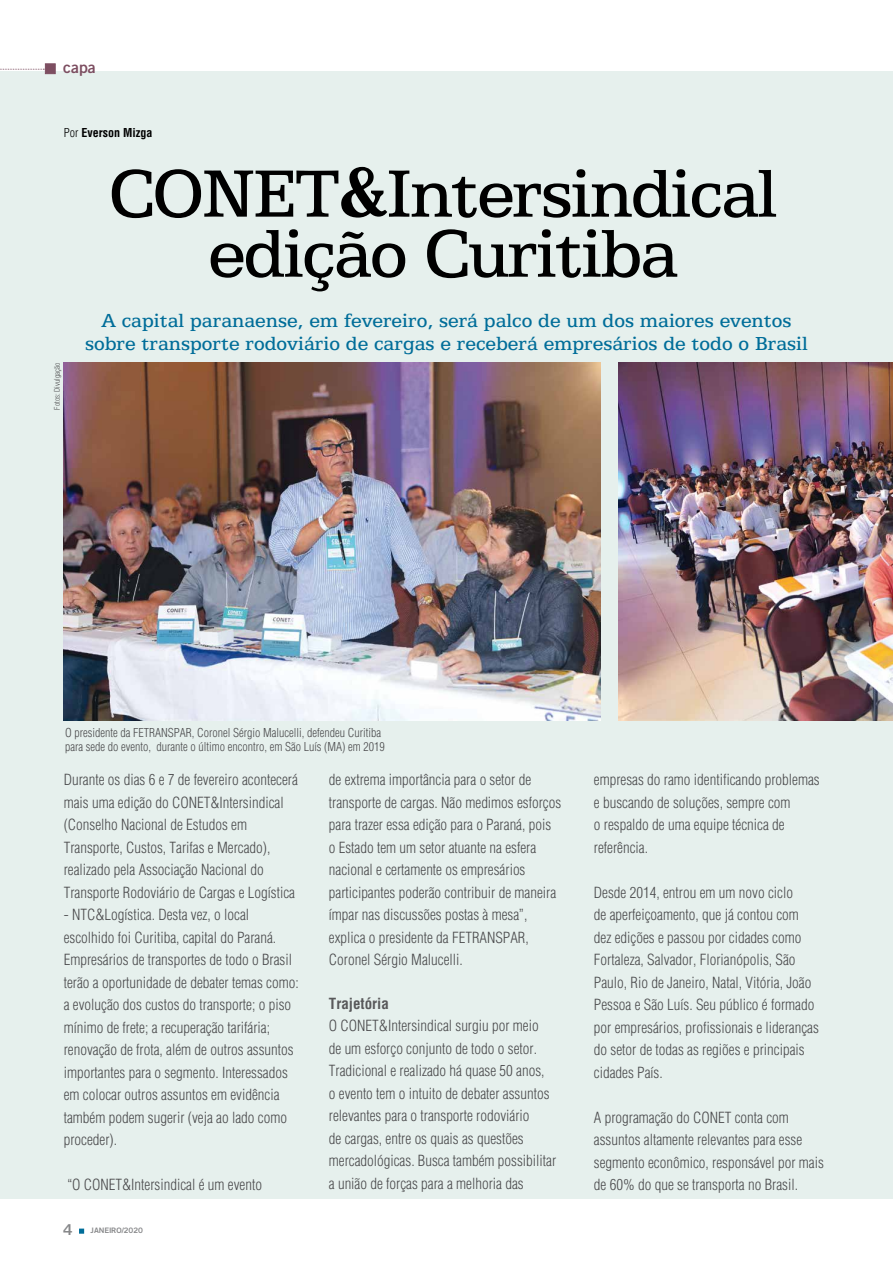
<style>
.page{position:relative;width:893px;height:1263px;background:#fff}
.page>*{position:absolute;margin:0;border:0;box-sizing:border-box;transform-origin:0 0}
.t1{font:69px/60px "ATF Antique";letter-spacing:-.03em;color:#000;text-align:center}
.t2{font:19.5px/22.5px "ATF Antique";color:#006d99;text-align:center}
.t3{font:300 condensed 15px/22.5px "Helvetica";color:#4b4b4d}
.t4{font:700 condensed 15px "Helvetica";color:#58585a}
.t5{font:700 15px "Goethe Gothic";color:#7d4e61}
.t6{font:700 15px "Goethe Gothic";color:#87888a}
.t7{font:300 condensed 12px/13.5px "Helvetica";color:#4b4b4d}
.t8{font:700 condensed 12px "Helvetica";color:#000}
.t9{font:300 condensed 7.5px "Helvetica";color:#4b4b4d}
.t10{font:700 7.5px "Goethe Gothic";color:#87888a}
.s1{font-weight:300}
.s2{font-family:"Amenian Maral SSK Bold"}
</style>
<div class="page">
<svg style="left:79px;top:1228px;width:5px;height:6px"></svg>
<div style="left:0;top:71px;width:893px;height:1128px;background:#e6f0ed"></div>
<div style="left:45px;top:64px;width:10px;height:10px;background:#7d4e61"></div>
<svg style="left:0;top:69px;width:44px;height:1px"></svg>
<img style="left:64px;top:363px;width:536px;height:357px">
<img style="left:619px;top:363px;width:274px;height:357px">
<p class="t5" style="left:63px;top:58px;width:34px">capa</p>
<p class="t8" style="left:64px;top:126px;width:90px"><span class="s1">Por</span> Everson Mizga</p>
<h1 class="t1" style="left:109px;top:165px;width:670px">CONET<span class="s2">&amp;</span>Intersindical edição Curitiba</h1>
<p class="t9" style="left:53px;top:410px;width:49px;rotate:-90deg">Fotos: Divulgação</p>
<h2 class="t2" style="left:85px;top:310px;width:724px">A capital paranaense, em fevereiro, será palco de um dos maiores eventos sobre transporte rodoviário de cargas e receberá empresários de todo o Brasil</h2>
<p class="t7" style="left:65px;top:726px;width:321px">O presidente da FETRANSPAR, Coronel Sérgio Malucelli, defendeu Curitiba para sede do evento, durante o último encontro, em São Luís (MA) em 2019</p>
<p class="t3" style="left:64px;top:768px;width:236px">Durante os dias 6 e 7 de fevereiro acontecerá mais uma edição do CONET&amp;Intersindical (Conselho Nacional de Estudos em Transporte, Custos, Tarifas e Mercado), realizado pela Associação Nacional do Transporte Rodoviário de Cargas e Logística</p>
<p class="t3" style="left:64px;top:903px;width:236px">- NTC&amp;Logística. Desta vez, o local escolhido foi Curitiba, capital do Paraná.<br>Empresários de transportes de todo o Brasil terão a oportunidade de debater temas como: a evolução dos custos do transporte; o piso mínimo de frete; a recuperação tarifária; renovação de frota, além de outros assuntos importantes para o segmento. Interessados em colocar outros assuntos em evidência também podem sugerir (veja ao lado como proceder).</p>
<p class="t3" style="left:67px;top:1173px;width:196px">“O CONET&amp;Intersindical é um evento</p>
<p class="t6" style="left:63px;top:1220px;width:11px">4</p>
<p class="t10" style="left:91px;top:1226px;width:54px">JANEIRO/2020</p>
<p class="t3" style="left:329px;top:768px;width:234px">de extrema importância para o setor de transporte de cargas. Não medimos esforços para trazer essa edição para o Paraná, pois o Estado tem um setor atuante na esfera nacional e certamente os empresários participantes poderão contribuir de maneira ímpar nas discussões postas à mesa”, explica o presidente da FETRANSPAR, Coronel Sérgio Malucelli.</p>
<p class="t4" style="left:329px;top:994px;width:62px">Trajetória</p>
<p class="t3" style="left:329px;top:1014px;width:229px">O CONET&amp;Intersindical surgiu por meio<br>de um esforço conjunto de todo o setor.<br>Tradicional e realizado há quase 50 anos,<br>o evento tem o intuito de debater assuntos relevantes para o transporte rodoviário<br>de cargas, entre os quais as questões mercadológicas. Busca também possibilitar a união de forças para a melhoria das</p>
<p class="t3" style="left:594px;top:768px;width:227px">empresas do ramo identificando problemas e buscando de soluções, sempre com<br>o respaldo de uma equipe técnica de referência.</p>
<p class="t3" style="left:594px;top:881px;width:226px">Desde 2014, entrou em um novo ciclo<br>de aperfeiçoamento, que já contou com dez edições e passou por cidades como Fortaleza, Salvador, Florianópolis, São Paulo, Rio de Janeiro, Natal, Vitória, João Pessoa e São Luís. Seu público é formado por empresários, profissionais e lideranças do setor de todas as regiões e principais cidades País.</p>
<p class="t3" style="left:594px;top:1106px;width:231px">A programação do CONET conta com assuntos altamente relevantes para esse segmento econômico, responsável por mais de 60% do que se transporta no Brasil.</p>
</div>
